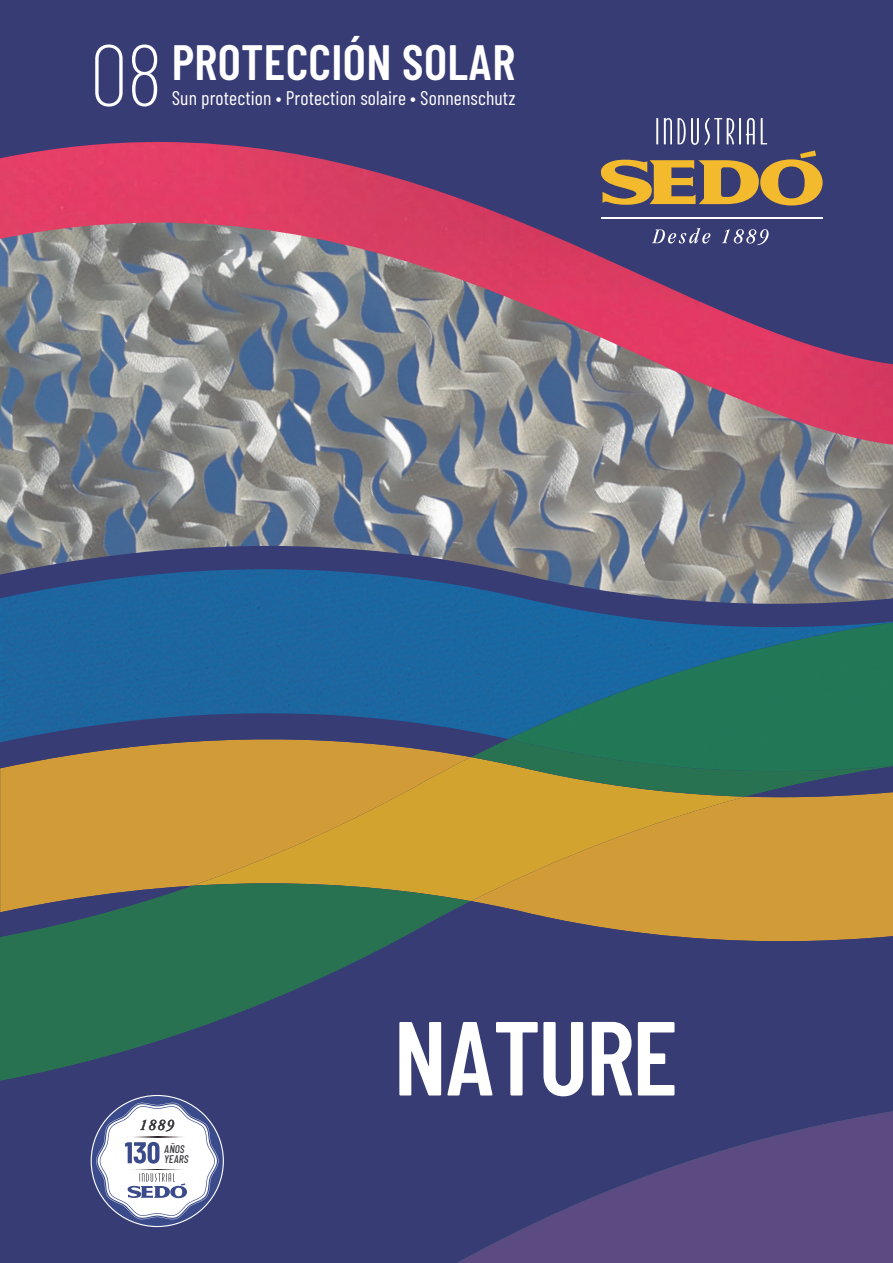
<style>
.page{position:relative;width:893px;height:1263px;background:#383c75}
.page>*{position:absolute;margin:0;border:0;box-sizing:border-box;transform-origin:0 0}
.t1{font:600 105px "Barlow Condensed";letter-spacing:-.02em;color:#fff}
.t2{font:200 86.4px "Barlow Condensed";color:#fff}
.t3{font:600 49.5px "Barlow Condensed";letter-spacing:.005em;color:#fff}
.t4{font:19.65px "Barlow Condensed";letter-spacing:.005em;color:#fff}
.t5{font:italic 500 11.1px/9.9px "Barlow Condensed";color:#36353a}
</style>
<div class="page">
<img style="left:0;top:142px;width:823px;height:81px">
<img style="left:0;top:223px;width:893px;height:346px">
<img style="left:0;top:569px;width:893px;height:170px">
<hr style="left:601px;top:218px;width:221px;height:1px;background:#fff">
<svg style="left:601px;top:118px;width:222px;height:87px"></svg>
<svg style="left:652px;top:228px;width:58px;height:15px"></svg>
<svg style="left:722px;top:229px;width:47px;height:16px"></svg>
<svg style="left:91px;top:1095px;width:133px;height:132px"></svg>
<svg style="left:457px;top:1111px;width:436px;height:152px;fill:#5c4a83"></svg>
<svg style="left:0;top:941px;width:395px;height:140px;fill:#287251"></svg>
<img style="left:826px;top:622px;width:67px;height:12px">
<svg style="left:0;top:739px;width:893px;height:202px;fill:#d19b38"></svg>
<svg style="left:192px;top:757px;width:554px;height:144px;background:#bb9837"></svg>
<h2 class="t2" style="left:92px;top:21px;width:72px">08</h2>
<h3 class="t3" style="left:172px;top:31px;width:345px">PROTECCIÓN SOLAR</h3>
<p class="t4" style="left:172px;top:86px;width:345px">Sun protection • Protection solaire • Sonnenschutz</p>
<h1 class="t1" style="left:394px;top:992px;width:286px">NATURE</h1>
<p class="t5" style="left:164px;top:1143px;width:26px">AÑOS<br>YEARS</p>
</div>
